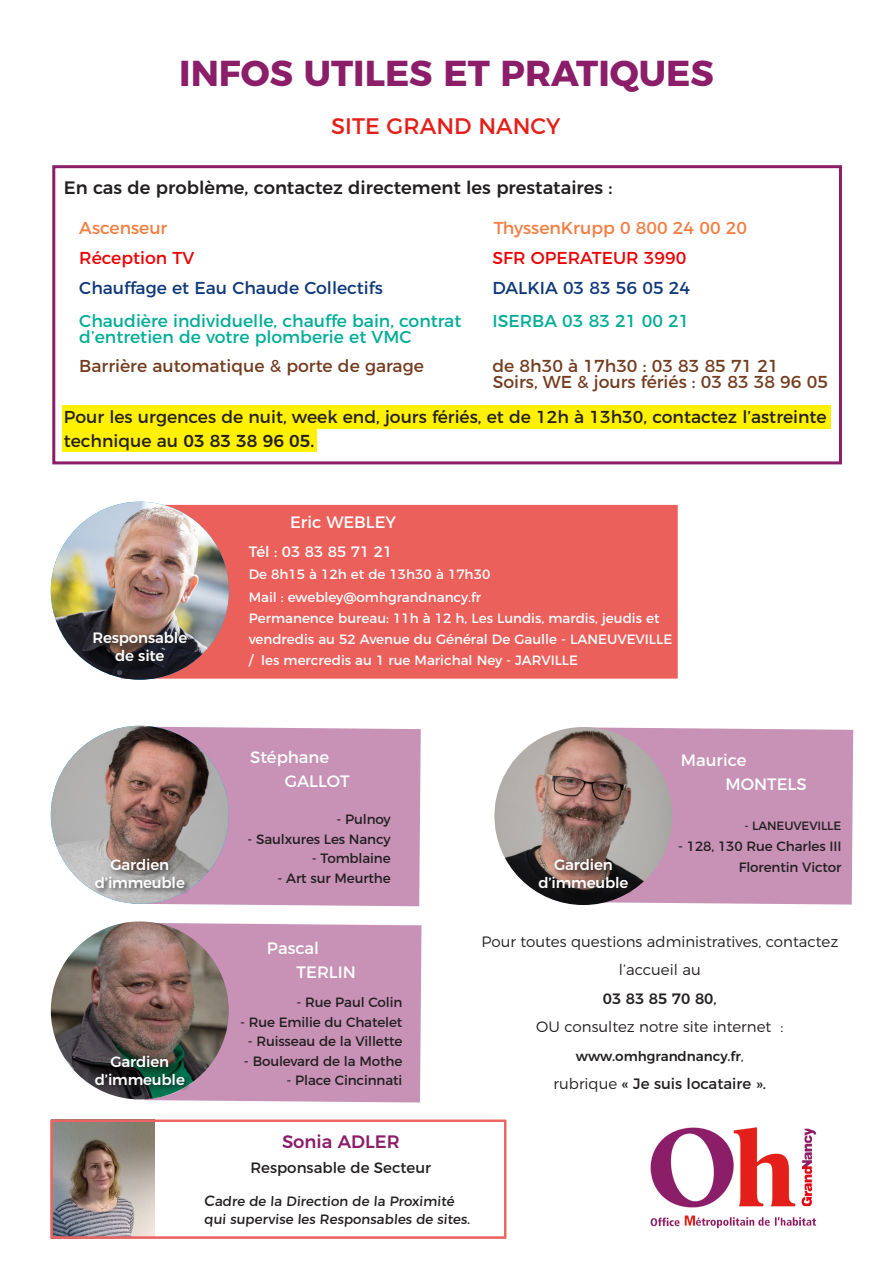
<style>
.page{position:relative;width:893px;height:1263px;background:#fff}
.page>*{position:absolute;margin:0;border:0;box-sizing:border-box;transform-origin:0 0}
.t1{font:700 36px "Montserrat";color:#8b1d69}
.t2{font:22.5px "Montserrat";color:#e41f1a}
.t3{font:500 18px "Montserrat";color:#231f20}
.t4{font:500 18px "Montserrat";color:#8b1d69}
.t5{font:17.25px/24px "Montserrat";color:#231f20}
.t6{font:17.25px "Montserrat";color:#00ad97}
.t7{font:17.25px "Montserrat";color:#733c1f}
.t8{font:17.25px "Montserrat";color:#0e387a}
.t9{font:17.25px "Montserrat";color:#f47d41}
.t10{font:17.25px "Montserrat";color:#ed0004}
.t11{font:16.5px/24px "Montserrat";color:#fff}
.t12{font:16.5px "Montserrat";letter-spacing:-.04em;color:#fff}
.t13{font:300 15px/28.5px "Montserrat";color:#231f20;text-align:center}
.t14{font:500 15px/18px "Montserrat";letter-spacing:-.01em;color:#fff;text-align:center}
.t15{font:15px "Montserrat";color:#231f20}
.t16{font:15px "Montserrat";color:#fff}
.t17{font:500 15px "Montserrat";color:#231f20}
.t18{font:13.5px/18px "Montserrat";letter-spacing:-.01em;color:#231f20}
.t19{font:13.5px/21px "Montserrat";color:#fff}
.t20{font:500 13.5px "Montserrat";color:#231f20}
.t21{font:12px "Montserrat";letter-spacing:-.01em;color:#231f20}
.s1{font-weight:500}
.s2{font-weight:400}
.s3{font-weight:300;font-size:15px}
.s4{font-weight:300}
.s5{font-size:15px}
</style>
<div class="page">
<div style="left:121px;top:505px;width:557px;height:174px;background:#ec605c"></div>
<div style="left:171px;top:520px;width:161px;height:155px;background:#ec605c"></div>
<img style="left:51px;top:502px;width:178px;height:178px;border-radius:89px">
<div style="left:63px;top:407px;width:254px;height:44px;background:#fff101"></div>
<div style="left:63px;top:406px;width:768px;height:23px;background:#fff101"></div>
<img style="left:650px;top:1127px;width:167px;height:102px">
<div style="left:93px;top:630px;width:101px;height:38px;background:#231f20;opacity:.75"></div>
<div style="left:149px;top:727px;width:272px;height:179px;background:#c792b6"></div>
<img style="left:51px;top:726px;width:178px;height:178px;border-radius:89px">
<div style="left:94px;top:857px;width:98px;height:38px;background:#231f20;opacity:.75"></div>
<div style="left:592px;top:727px;width:261px;height:177px;background:#c792b6"></div>
<img style="left:494px;top:727px;width:178px;height:178px;border-radius:89px">
<div style="left:537px;top:858px;width:98px;height:37px;background:#231f20;opacity:.75"></div>
<div style="left:52px;top:165px;width:790px;height:299px;border:3px solid #8b1d69"></div>
<svg style="left:51px;top:1120px;width:455px;height:119px"></svg>
<div style="left:52px;top:1121px;width:453px;height:116px;border:1px solid #ec6461"></div>
<div style="left:145px;top:923px;width:276px;height:179px;background:#c792b6"></div>
<img style="left:51px;top:921px;width:178px;height:178px;border-radius:89px">
<div style="left:94px;top:1054px;width:98px;height:38px;background:#231f20;opacity:.75"></div>
<p class="t1" style="left:179px;top:43px;width:536px">INFOS UTILES ET PRATIQUES</p>
<p class="t2" style="left:331px;top:108px;width:231px">SITE GRAND NANCY</p>
<p class="t3" style="left:64px;top:173px;width:550px">En cas de problème, contactez directement les prestataires :</p>
<p class="t9" style="left:79px;top:214px;width:90px">Ascenseur</p>
<p class="t9" style="left:494px;top:214px;width:255px">ThyssenKrupp 0 800 24 00 20</p>
<p class="t10" style="left:79px;top:244px;width:117px">Réception TV</p>
<p class="t10" style="left:492px;top:244px;width:195px">SFR OPERATEUR 3990</p>
<p class="t8" style="left:79px;top:274px;width:305px">Chauffage et Eau Chaude Collectifs</p>
<p class="t8" style="left:492px;top:274px;width:199px">DALKIA 03 83 56 05 24</p>
<p class="t6" style="left:79px;top:307px;width:384px">Chaudière individuelle, chauffe bain, contrat</p>
<p class="t6" style="left:492px;top:307px;width:198px">ISERBA 03 83 21 00 21</p>
<p class="t6" style="left:79px;top:323px;width:334px">d’entretien de votre plomberie et VMC</p>
<p class="t7" style="left:79px;top:352px;width:346px">Barrière automatique &amp; porte de garage</p>
<p class="t7" style="left:492px;top:352px;width:288px">de 8h30 à 17h30 : 03 83 85 71 21</p>
<p class="t7" style="left:493px;top:368px;width:337px">Soirs, WE &amp; jours fériés : 03 83 38 96 05</p>
<p class="t5" style="left:64px;top:403px;width:764px">Pour les urgences de nuit, week end, jours fériés, et de 12h à 13h30, contactez l’astreinte technique au <span class="s1">03 83 38 96 05.</span></p>
<p class="t14" style="left:92px;top:628px;width:96px">Responsable de site</p>
<p class="t11" style="left:290px;top:509px;width:107px">Eric WEBLEY</p>
<p class="t16" style="left:249px;top:540px;width:145px">Tél : 03 83 85 71 21</p>
<p class="t19" style="left:249px;top:563px;width:243px">De 8h15 à 12h et de 13h30 à 17h30</p>
<p class="t19" style="left:249px;top:585px;width:234px">Mail : ewebley@omhgrandnancy.fr</p>
<p class="t19" style="left:249px;top:606px;width:425px">Permanence bureau: 11h à 12 h, Les Lundis, mardis, jeudis et vendredis au 52 Avenue du Général De Gaulle - LANEUVEVILLE / les mercredis au 1 rue Marichal Ney - JARVILLE</p>
<p class="t14" style="left:110px;top:854px;width:60px">Gardien</p>
<p class="t14" style="left:95px;top:872px;width:92px">d’immeuble</p>
<p class="t14" style="left:110px;top:1051px;width:60px">Gardien</p>
<p class="t14" style="left:95px;top:1069px;width:92px">d’immeuble</p>
<p class="t11" style="left:285px;top:744px;width:66px;text-indent:-35px">Stéphane<br>GALLOT</p>
<p class="t18" style="left:336px;top:809px;width:56px">- Pulnoy</p>
<p class="t18" style="left:247px;top:829px;width:145px">- Saulxures Les Nancy</p>
<p class="t18" style="left:312px;top:848px;width:80px">- Tomblaine</p>
<p class="t18" style="left:277px;top:868px;width:115px">- Art sur Meurthe</p>
<p class="t14" style="left:554px;top:855px;width:60px">Gardien</p>
<p class="t14" style="left:538px;top:873px;width:92px">d’immeuble</p>
<p class="t11" style="left:681px;top:747px;width:67px">Maurice</p>
<p class="t11" style="left:725px;top:771px;width:83px">MONTELS</p>
<p class="t21" style="left:744px;top:816px;width:99px">- LANEUVEVILLE</p>
<p class="t18" style="left:678px;top:834px;width:165px;line-height:21px;text-align:right">- 128, 130 Rue Charles III<br>Florentin Victor</p>
<p class="t11" style="left:267px;top:935px;width:54px">Pascal</p>
<p class="t11" style="left:297px;top:959px;width:61px">TERLIN</p>
<p class="t12" style="left:246px;top:940px;width:85px">Frédérique</p>
<p class="t12" style="left:280px;top:964px;width:89px">STRABACH</p>
<p class="t18" style="left:296px;top:992px;width:107px">- Rue Paul Colin</p>
<p class="t18" style="left:240px;top:1012px;width:164px">- Rue Emilie du Chatelet</p>
<p class="t18" style="left:248px;top:1031px;width:156px">- Ruisseau de la Villette</p>
<p class="t18" style="left:244px;top:1051px;width:160px">- Boulevard de la Mothe</p>
<p class="t18" style="left:286px;top:1070px;width:117px">- Place Cincinnati</p>
<p class="t13" style="left:481px;top:926px;width:358px">Pour toutes questions administratives, contactez l’accueil au</p>
<p class="t17" style="left:603px;top:986px;width:115px">03 83 85 70 80<span class="s2">,</span></p>
<p class="t13" style="left:536px;top:1011px;width:249px">OU consultez notre site internet :</p>
<p class="t20" style="left:576px;top:1045px;width:169px">www.omhgrandnancy.fr<span class="s3">,</span></p>
<p class="t15" style="left:554px;top:1072px;width:214px"><span class="s4">rubrique</span> « Je suis locataire ».</p>
<p class="t4" style="left:282px;top:1127px;width:119px">Sonia ADLER</p>
<p class="t15" style="left:250px;top:1156px;width:182px">Responsable de Secteur</p>
<p class="t18" style="left:204px;top:1191px;width:269px"><span class="s5">C</span>adre de la Direction de la Proximité qui supervise les Responsables de sites.</p>
</div>
